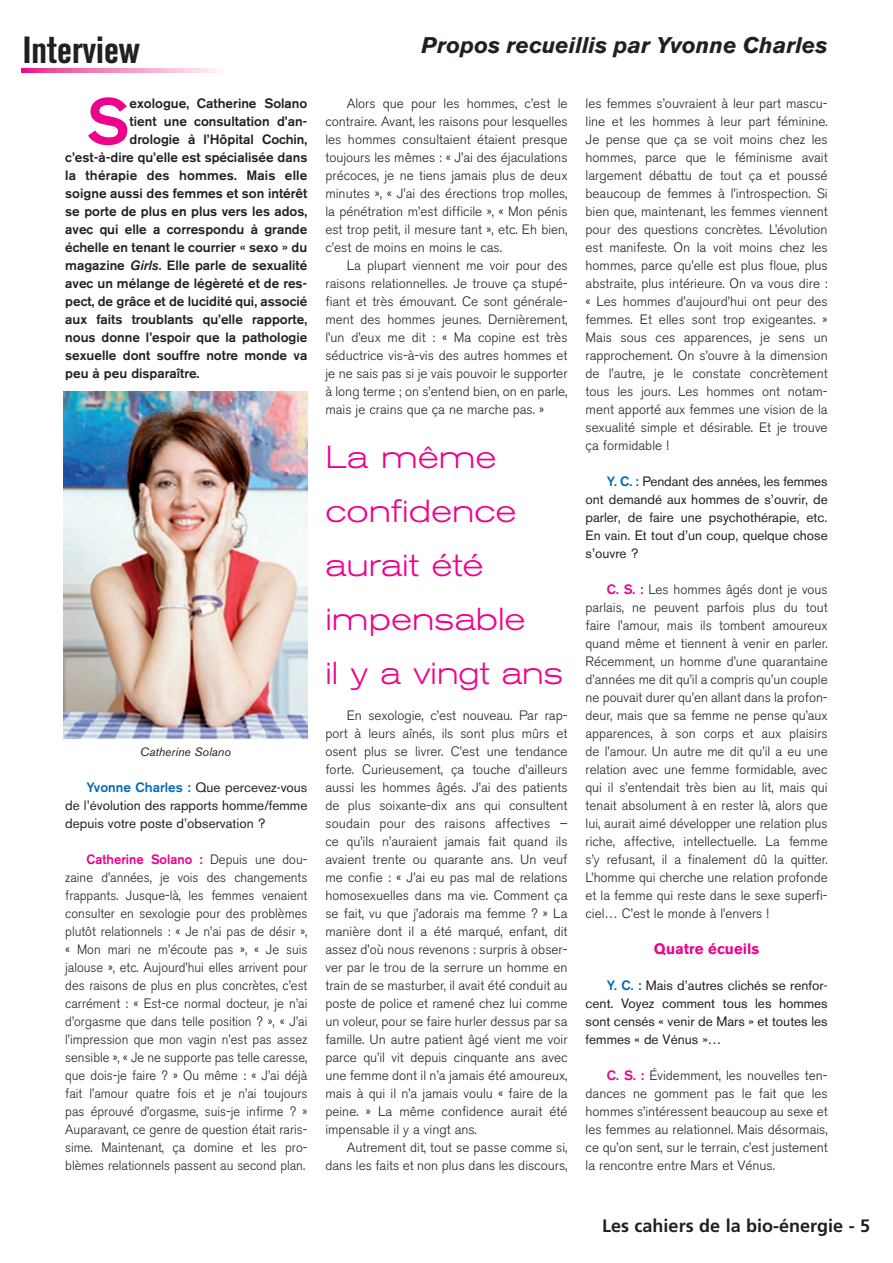
<style>
.page{position:relative;width:893px;height:1263px;background:#fff}
.page>*{position:absolute;margin:0;border:0;box-sizing:border-box;transform-origin:0 0}
.Texte_général{font:500 64.5px "Akzidenz Grotesk BE";color:#ed028c}
.Bloc_haut_de_page{font:700 condensed 37.5px "Akzidenz Grotesk BE";color:#231f20}
.BLOC{font:300 expanded 31.5px/54px "Akzidenz Grotesk BE";color:#ed028c}
.Nom_auteur{font:italic 700 22.5px "Akzidenz Grotesk BE";color:#231f20}
.t1{font:700 18px "Frutiger";color:#231f20}
.intertitre{font:700 15px "Akzidenz Grotesk BE";letter-spacing:.005em;color:#ed028c}
.Texte_général-2{font:300 13.5px/18px "Akzidenz Grotesk BE";color:#231f20;text-align:justify}
.Texte_général-3{font:300 13.5px/18px "Akzidenz Grotesk BE";color:#231f20;text-align:justify;scale:.96 1}
.Texte_général-4{font:500 13.5px "Akzidenz Grotesk BE";color:#231f20}
.A_INTERVIEWER{font:13.5px/18px "Akzidenz Grotesk BE";color:#231f20;text-align:justify}
.Légendes_photos{font:italic 12px "Akzidenz Grotesk BE";color:#231f20}
.s1{font-weight:500;color:#006bb6}
.s2{font-weight:500;color:#ed028c}
.s3{font-style:italic}
</style>
<div class="page">
<svg style="left:21px;top:68px;width:198px;height:4px"></svg>
<img style="left:64px;top:391px;width:243px;height:347px">
<p class="Bloc_haut_de_page" style="left:23px;top:28px;width:119px">Interview</p>
<p class="Nom_auteur" style="left:422px;top:32px;width:408px">Propos recueillis par Yvonne Charles</p>
<p class="Texte_général" style="left:87px;top:82px;width:45px">S</p>
<p class="Texte_général-4" style="left:130px;top:95px;width:179px">exologue, Catherine Solano</p>
<p class="Texte_général-2" style="left:586px;top:95px;width:244px">les femmes s’ouvraient à leur part mascu&shy;line et les hommes à leur part féminine.<br>Je pense que ça se voit moins chez les hommes, parce que le féminisme avait largement débattu de tout ça et poussé beaucoup de femmes à l’introspection. Si bien que, maintenant, les femmes viennent pour des questions concrètes. L’évolution est manifeste. On la voit moins chez les hommes, parce qu’elle est plus floue, plus abstraite, plus intérieure. On va vous dire : « Les hommes d’aujourd’hui ont peur des femmes. Et elles sont trop exigeantes. » Mais sous ces apparences, je sens un rapprochement. On s’ouvre à la dimension de l’autre, je le constate concrètement tous les jours. Les hommes ont notam&shy;ment apporté aux femmes une vision de la sexualité simple et désirable. Et je trouve ça formidable !</p>
<p class="A_INTERVIEWER" style="left:586px;top:472px;width:244px;text-indent:21px"><span class="s1">Y. C. :</span> Pendant des années, les femmes ont demandé aux hommes de s’ouvrir, de parler, de faire une psychothérapie, etc.<br>En vain. Et tout d’un coup, quelque chose s’ouvre ?</p>
<p class="Texte_général-2" style="left:586px;top:581px;width:244px;text-indent:21px"><span class="s2">C. S. :</span> Les hommes âgés dont je vous parlais, ne peuvent parfois plus du tout faire l’amour, mais ils tombent amoureux quand même et tiennent à venir en parler.<br>Récemment, un homme d’une quarantaine d’années me dit qu’il a compris qu’un couple ne pouvait durer qu’en allant dans la profon&shy;deur, mais que sa femme ne pense qu’aux apparences, à son corps et aux plaisirs de l’amour. Un autre me dit qu’il a eu une relation avec une femme formidable, avec qui il s’entendait très bien au lit, mais qui tenait absolument à en rester là, alors que lui, aurait aimé développer une relation plus riche, affective, intellectuelle. La femme s’y refusant, il a finalement dû la quitter.<br>L’homme qui cherche une relation profonde et la femme qui reste dans le sexe superfi&shy;ciel… C’est le monde à l’envers !</p>
<p class="intertitre" style="left:654px;top:940px;width:107px">Quatre écueils</p>
<p class="A_INTERVIEWER" style="left:586px;top:976px;width:244px;text-indent:21px"><span class="s1">Y. C. :</span> Mais d’autres clichés se renfor&shy;cent. Voyez comment tous les hommes sont censés « venir de Mars » et toutes les femmes « de Vénus »…</p>
<p class="Texte_général-2" style="left:586px;top:1067px;width:244px;text-indent:21px"><span class="s2">C. S. :</span> Évidemment, les nouvelles ten&shy;dances ne gomment pas le fait que les hommes s’intéressent beaucoup au sexe et les femmes au relationnel. Mais désormais, ce qu’on sent, sur le terrain, c’est justement la rencontre entre Mars et Vénus.</p>
<p class="Texte_général-2" style="left:325px;top:95px;width:244px;text-indent:21px">Alors que pour les hommes, c’est le contraire. Avant, les raisons pour lesquelles les hommes consultaient étaient presque toujours les mêmes : « J’ai des éjaculations précoces, je ne tiens jamais plus de deux minutes », « J’ai des érections trop molles, la pénétration m’est difficile », « Mon pénis est trop petit, il mesure tant », etc. Eh bien, c’est de moins en moins le cas.</p>
<p class="Texte_général-2" style="left:325px;top:257px;width:244px;text-indent:21px">La plupart viennent me voir pour des raisons relationnelles. Je trouve ça stupé&shy;fiant et très émouvant. Ce sont générale&shy;ment des hommes jeunes. Dernièrement, l’un d’eux me dit : « Ma copine est très séductrice vis-à-vis des autres hommes et je ne sais pas si je vais pouvoir le supporter à long terme ; on s’entend bien, on en parle, mais je crains que ça ne marche pas. »</p>
<p class="Texte_général-4" style="left:130px;top:113px;width:179px">tient une consultation d’an-</p>
<p class="Texte_général-4" style="left:130px;top:131px;width:179px">drologie à l’Hôpital Cochin,</p>
<p class="Texte_général-4" style="left:65px;top:149px;width:244px">c’est-à-dire qu’elle est spécialisée dans</p>
<p class="Texte_général-4" style="left:65px;top:167px;width:244px">la thérapie des hommes. Mais elle</p>
<p class="Texte_général-4" style="left:65px;top:185px;width:244px">soigne aussi des femmes et son intérêt</p>
<p class="Texte_général-4" style="left:65px;top:203px;width:244px">se porte de plus en plus vers les ados,</p>
<p class="Texte_général-4" style="left:65px;top:221px;width:244px">avec qui elle a correspondu à grande</p>
<p class="Texte_général-4" style="left:65px;top:239px;width:244px">échelle en tenant le courrier « sexo » du</p>
<p class="Texte_général-4" style="left:65px;top:257px;width:244px">magazine <span class="s3">Girls</span>. Elle parle de sexualité</p>
<p class="Texte_général-4" style="left:65px;top:275px;width:244px">avec un mélange de légèreté et de res-</p>
<p class="Texte_général-4" style="left:65px;top:293px;width:244px">pect, de grâce et de lucidité qui, associé</p>
<p class="Texte_général-4" style="left:65px;top:311px;width:243px">aux faits troublants qu’elle rapporte,</p>
<p class="Texte_général-4" style="left:65px;top:329px;width:244px">nous donne l’espoir que la pathologie</p>
<p class="Texte_général-4" style="left:65px;top:347px;width:244px">sexuelle dont souffre notre monde va</p>
<p class="Texte_général-4" style="left:65px;top:365px;width:136px">peu à peu disparaître.</p>
<p class="BLOC" style="left:325px;top:431px;width:239px">La même confidence aurait été impensable<br>il y a vingt ans</p>
<p class="Texte_général-2" style="left:325px;top:707px;width:244px;text-indent:21px">En sexologie, c’est nouveau. Par rap&shy;port à leurs aînés, ils sont plus mûrs et osent plus se livrer. C’est une tendance forte. Curieusement, ça touche d’ailleurs aussi les hommes âgés. J’ai des patients de plus soixante-dix ans qui consultent soudain pour des raisons affectives – ce qu’ils n’auraient jamais fait quand ils avaient trente ou quarante ans. Un veuf me confie : « J’ai eu pas mal de relations homosexuelles dans ma vie. Comment ça se fait, vu que j’adorais ma femme ? » La manière dont il a été marqué, enfant, dit assez d’où nous revenons : surpris à obser&shy;ver par le trou de la serrure un homme en train de se masturber, il avait été conduit au poste de police et ramené chez lui comme un voleur, pour se faire hurler dessus par sa famille. Un autre patient âgé vient me voir parce qu’il vit depuis cinquante ans avec une femme dont il n’a jamais été amoureux, mais à qui il n’a jamais voulu « faire de la peine. » La même confidence aurait été impensable il y a vingt ans.</p>
<p class="Texte_général-2" style="left:325px;top:1139px;width:244px;text-align:right">Autrement dit, tout se passe comme si, dans les faits et non plus dans les discours,</p>
<p class="Légendes_photos" style="left:140px;top:745px;width:92px">Catherine Solano</p>
<p class="A_INTERVIEWER" style="left:65px;top:778px;width:244px;text-indent:21px"><span class="s1">Yvonne Charles :</span> Que percevez-vous de l’évolution des rapports homme/femme depuis votre poste d’observation ?</p>
<p class="Texte_général-3" style="left:65px;top:851px;width:254px;text-indent:21px"><span class="s2">Catherine Solano :</span> Depuis une dou&shy;zaine d’années, je vois des changements frappants. Jusque-là, les femmes venaient consulter en sexologie pour des problèmes plutôt relationnels : « Je n’ai pas de désir », « Mon mari ne m’écoute pas », « Je suis jalouse », etc. Aujourd’hui elles arrivent pour des raisons de plus en plus concrètes, c’est carrément : « Est-ce normal docteur, je n’ai d’orgasme que dans telle position ? », « J’ai l’impression que mon vagin n’est pas assez sensible », « Je ne supporte pas telle caresse, que dois-je faire ? » Ou même : « J’ai déjà fait l’amour quatre fois et je n’ai toujours pas éprouvé d’orgasme, suis-je infirme ? » Auparavant, ce genre de question était raris&shy;sime. Maintenant, ça domine et les pro&shy;blèmes relationnels passent au second plan.</p>
<p class="t1" style="left:602px;top:1215px;width:270px">Les cahiers de la bio-énergie - 5</p>
</div>
